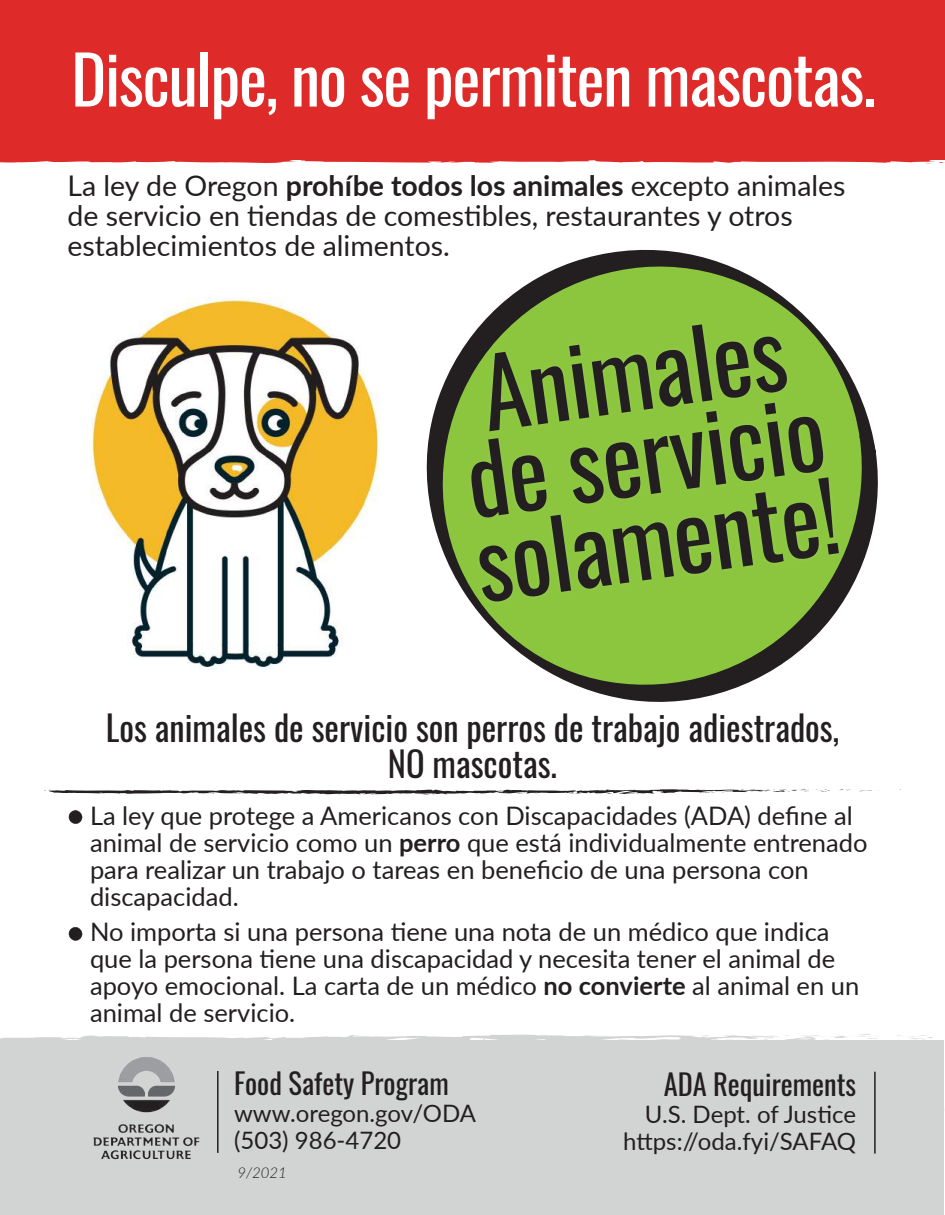
<style>
.page{position:relative;width:945px;height:1215px;background:#fff}
.page>*{position:absolute;margin:0;border:0;box-sizing:border-box;transform-origin:0 0}
.t1{font:66.75px "Oswald";letter-spacing:-.02em;color:#fff}
.t2{font:34.5px/36px "Oswald";color:#231f20;text-align:center}
.t3{font:28.5px/30px "Lato";color:#231f20}
.t4{font:28.5px "Oswald";color:#231f20}
.t5{font:25.5px/27px "Lato";color:#231f20}
.t6{font:24px/27px "Lato";color:#231f20}
.t7{font:italic 300 15px "Lato";color:#231f20}
.s1{font-weight:700}
</style>
<div class="page">
<img style="left:91px;top:297px;width:288px;height:373px">
<svg style="left:942px;top:0;width:3px;height:11px"></svg>
<div style="left:0;top:0;width:937px;height:163px;background:#de2a28"></div>
<svg style="left:58px;top:0;width:17px;height:3px"></svg>
<svg style="left:179px;top:154px;width:7px;height:2px"></svg>
<svg style="left:772px;top:0;width:46px;height:1px"></svg>
<svg style="left:607px;top:2px;width:23px;height:1px"></svg>
<svg style="left:346px;top:3px;width:18px;height:1px"></svg>
<svg style="left:29px;top:155px;width:10px;height:2px"></svg>
<svg style="left:110px;top:154px;width:12px;height:1px"></svg>
<svg style="left:426px;top:249px;width:452px;height:453px"></svg>
<svg style="left:69px;top:810px;width:13px;height:14px"></svg>
<svg style="left:69px;top:927px;width:13px;height:14px"></svg>
<svg style="left:838px;top:789px;width:41px;height:3px"></svg>
<svg style="left:44px;top:789px;width:786px;height:6px"></svg>
<img style="left:465px;top:318px;width:380px;height:290px">
<svg style="left:471px;top:324px;width:368px;height:278px;background:#6d9437"></svg>
<div style="left:0;top:1034px;width:936px;height:181px;background:#d2d3d3"></div>
<svg style="left:58px;top:1040px;width:17px;height:3px"></svg>
<svg style="left:167px;top:1210px;width:7px;height:2px"></svg>
<svg style="left:763px;top:1034px;width:117px;height:6px"></svg>
<svg style="left:691px;top:1035px;width:65px;height:6px"></svg>
<svg style="left:584px;top:1035px;width:54px;height:8px"></svg>
<svg style="left:349px;top:1043px;width:20px;height:2px"></svg>
<svg style="left:97px;top:1209px;width:12px;height:2px"></svg>
<img style="left:93px;top:1055px;width:108px;height:108px">
<hr style="left:217px;top:1071px;width:2px;height:82px;background:#231f20">
<hr style="left:874px;top:1072px;width:2px;height:82px;background:#231f20">
<h1 class="t1" style="left:71px;top:33px;width:806px">Disculpe, no se permiten mascotas.</h1>
<p class="t3" style="left:68px;top:170px;width:780px">La ley de Oregon <span class="s1">prohíbe todos los animales</span> excepto animales de servicio en tiendas de comestibles, restaurantes y otros establecimientos de alimentos.</p>
<h2 class="t2" style="left:106px;top:710px;width:735px">Los animales de servicio son perros de trabajo adiestrados,<br>NO mascotas.</h2>
<p class="t5" style="left:90px;top:801px;width:779px">La ley que protege a Americanos con Discapacidades (ADA) define al animal de servicio como un <span class="s1">perro</span> que está individualmente entrenado para realizar un trabajo o tareas en beneficio de una persona con discapacidad.</p>
<p class="t5" style="left:90px;top:917px;width:771px">No importa si una persona tiene una nota de un médico que indica que la persona tiene una discapacidad y necesita tener el animal de apoyo emocional. La carta de un médico <span class="s1">no convierte</span> al animal en un animal de servicio.</p>
<p class="t4" style="left:234px;top:1063px;width:216px">Food Safety Program</p>
<p class="t6" style="left:234px;top:1098px;width:244px">www.oregon.gov/ODA (503) 986-4720</p>
<p class="t7" style="left:237px;top:1162px;width:51px">9/2021</p>
<p class="t4" style="left:664px;top:1065px;width:194px">ADA Requirements</p>
<p class="t6" style="left:623px;top:1100px;width:234px;text-align:right">U.S. Dept. of Justice https://oda.fyi/SAFAQ</p>
</div>
